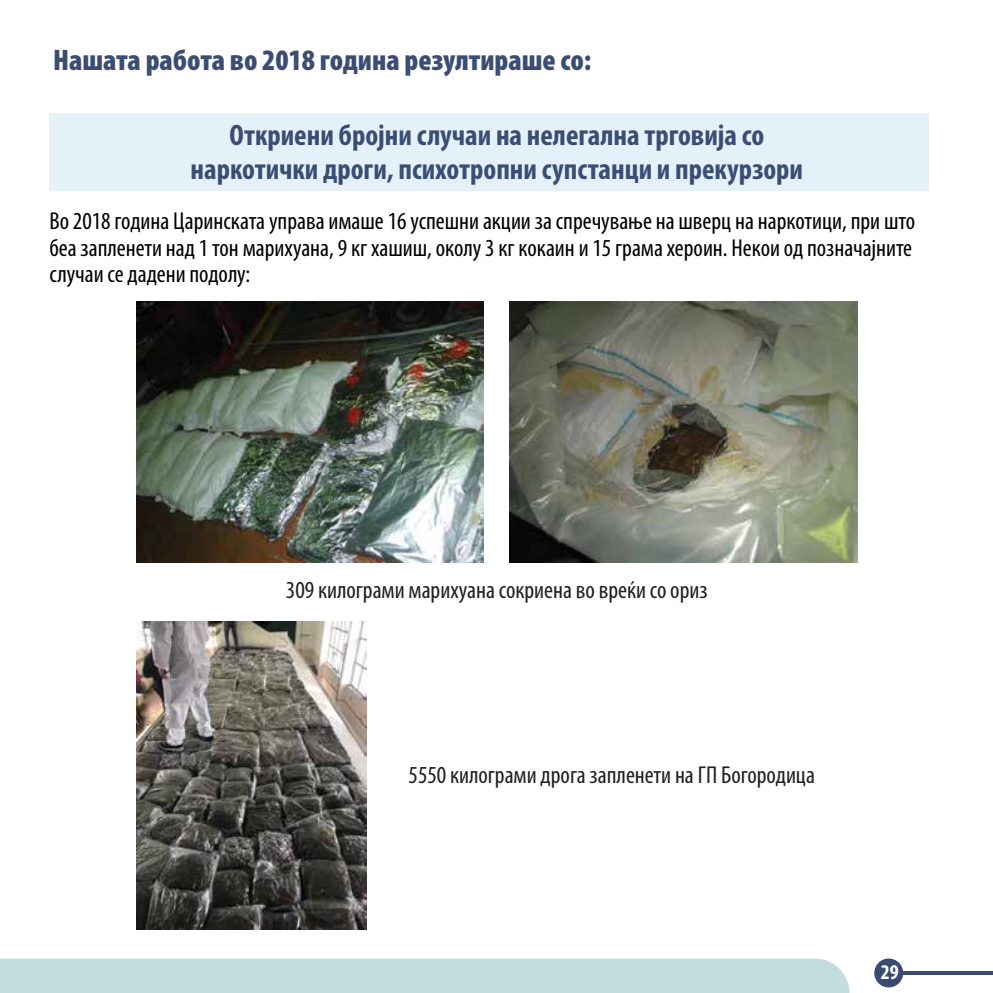
<style>
.page{position:relative;width:993px;height:993px;background:#fff}
.page>*{position:absolute;margin:0;border:0;box-sizing:border-box;transform-origin:0 0}
.t1{font:700 condensed 29.75px/33.2px "Myriad Pro";color:#3b4d72;text-align:center}
.t2{font:900 condensed 29.75px "Myriad Pro";color:#3b4d72}
.t3{font:condensed 24.5px/26.2px "Myriad Pro";color:#000}
.t4{font:condensed 24.5px "Myriad Pro";color:#231f20}
.t5{font:700 condensed 21px "Myriad Pro";color:#fff}
</style>
<div class="page">
<div style="left:49px;top:113px;width:879px;height:77px;background:#e4f1f9"></div>
<img style="left:509px;top:301px;width:348px;height:261px">
<img style="left:136px;top:301px;width:348px;height:261px">
<img style="left:136px;top:621px;width:231px;height:307px">
<svg style="left:902px;top:970px;width:90px;height:4px"></svg>
<div style="left:874px;top:958px;width:28px;height:29px;background:#3a4b71;border-radius:50%"></div>
<div style="left:0;top:958px;width:849px;height:34px;background:#c3dce0"></div>
<p class="t2" style="left:53px;top:44px;width:539px">Нашата работа во 2018 година резултираше со:</p>
<p class="t1" style="left:190px;top:118px;width:613px">Откриени бројни случаи на нелегална трговија со наркотички дроги, психотропни супстанци и прекурзори</p>
<p class="t3" style="left:49px;top:208px;width:867px">Во 2018 година Царинската управа имаше 16 успешни акции за спречување на шверц на наркотици, при што беа запленети над 1 тон марихуана, 9 кг хашиш, околу 3 кг кокаин и 15 грама хероин. Некои од позначајните случаи се дадени подолу:</p>
<p class="t4" style="left:286px;top:574px;width:423px">309 килограми марихуана сокриена во вреќи со ориз</p>
<p class="t4" style="left:408px;top:759px;width:408px">5550 килограми дрога запленети на ГП Богородица</p>
<p class="t5" style="left:880px;top:958px;width:19px">29</p>
</div>
